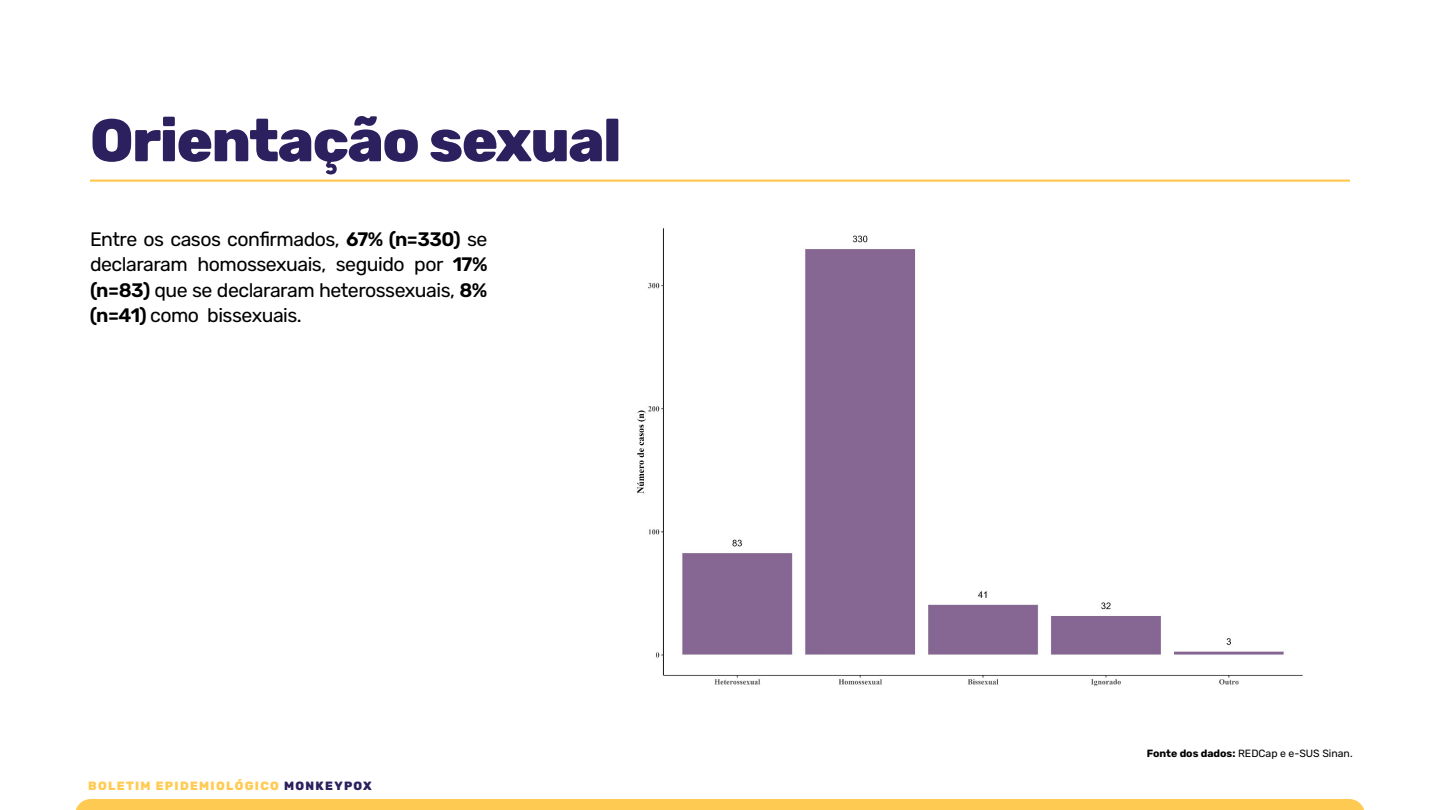
<style>
.page{position:relative;width:1440px;height:810px;background:#fff}
.page>*{position:absolute;margin:0;border:0;box-sizing:border-box;transform-origin:0 0}
.t1{font:800 60px "Rubik";letter-spacing:-.025em;color:#2c205e}
.t2{font:19.5px/25.5px "Rubik";letter-spacing:-.025em;color:#000;text-align:justify}
.t3{font:800 12px "Rubik";letter-spacing:.11em;color:#ffcb52}
.t4{font:10.5px "Rubik";color:#000}
.s1{font-weight:600}
.s2{color:#2c205e}
.s3{font-weight:700}
</style>
<div class="page">
<div style="left:76px;top:799px;width:1288px;height:11px;background:#ffca52"></div>
<img style="left:637px;top:228px;width:666px;height:459px">
<hr style="left:90px;top:180px;width:1260px;height:2px;background:#ffca52">
<h1 class="t1" style="left:90px;top:105px;width:533px">Orientação sexual</h1>
<p class="t2" style="left:90px;top:227px;width:399px">Entre os casos confirmados, <span class="s1">67% (n=330)</span> se declararam homossexuais, seguido por <span class="s1">17% (n=83)</span> que se declararam heterossexuais, <span class="s1">8% (n=41)</span> como bissexuais.</p>
<p class="t3" style="left:88px;top:779px;width:285px">BOLETIM EPIDEMIOLÓGICO <span class="s2">MONKEYPOX</span></p>
<p class="t4" style="left:1147px;top:746px;width:207px"><span class="s3">Fonte dos dados:</span> REDCap e e-SUS Sinan.</p>
</div>
